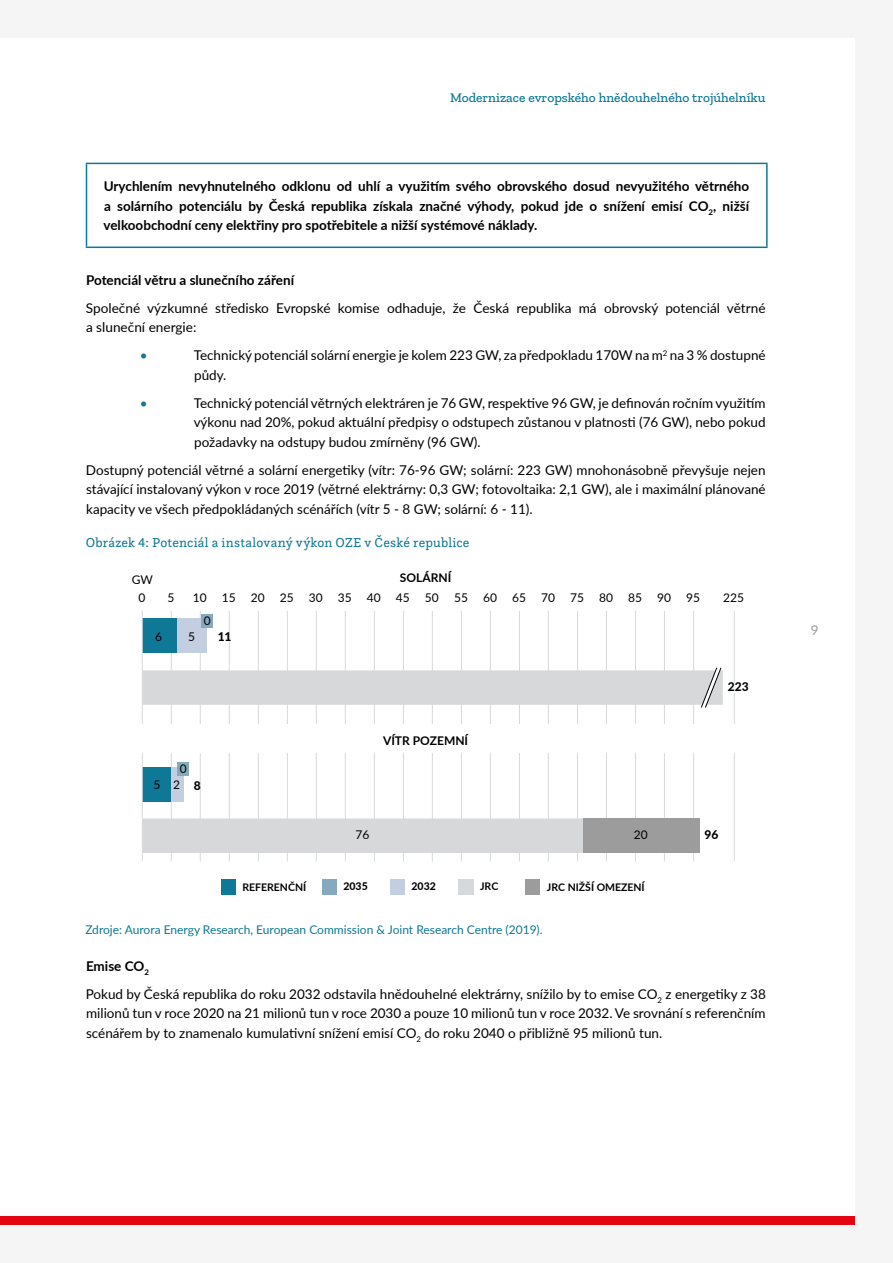
<style>
.page{position:relative;width:893px;height:1263px;background:#f5f5f5}
.page>*{position:absolute;margin:0;border:0;box-sizing:border-box;transform-origin:0 0}
.Normal_wrd_8{font:13.5px/19.5px "Lato";color:#000;text-align:justify}
.List_Paragraph_wrd_4{font:13.5px/19.5px "Lato";color:#000}
.Normal_wrd_8-2{font:700 13.5px/19.5px "Lato";color:#000;text-align:justify}
.tytuł_rysunek{font:13.5px "Questa Slab";letter-spacing:.015em;color:#0e7896}
.t1{font:500 13.5px "Zilla Slab";color:#0e7896}
.List_Paragraph_wrd_4-2{font:13.5px "Lato";color:#0e7896}
.t2{font:13.5px "Lato";color:#9c9c9c}
.Normal_wrd_8-3{font:12px "Lato";color:#0e7896}
.t3{font:12px "Lato";color:#000}
.t4{font:700 12px "Lato";color:#000}
.t5{font:800 12px "Lato";color:#000}
.t6{font:700 10.5px "Lato";color:#000}
.t7{font:800 10.5px "Lato";color:#000}
</style>
<div class="page">
<div style="left:0;top:38px;width:855px;height:1187px;background:#fff"></div>
<div style="left:0;top:1216px;width:855px;height:8px;background:#e30612"></div>
<hr style="left:86px;top:163px;width:682px;height:1px;background:#0e7896">
<hr style="left:86px;top:164px;width:1px;height:83px;background:#0e7896">
<hr style="left:766px;top:164px;width:2px;height:83px;background:#0e7896">
<hr style="left:86px;top:247px;width:682px;height:1px;background:#0e7896">
<hr style="left:200px;top:610px;width:1px;height:251px;background:#d8d9d9">
<hr style="left:316px;top:610px;width:1px;height:251px;background:#d8d9d9">
<hr style="left:577px;top:610px;width:1px;height:251px;background:#d8d9d9">
<hr style="left:693px;top:610px;width:1px;height:251px;background:#d8d9d9">
<hr style="left:734px;top:610px;width:1px;height:251px;background:#d8d9d9">
<hr style="left:345px;top:610px;width:1px;height:251px;background:#d8d9d9">
<hr style="left:229px;top:610px;width:1px;height:251px;background:#d8d9d9">
<hr style="left:258px;top:610px;width:1px;height:251px;background:#d8d9d9">
<hr style="left:606px;top:610px;width:1px;height:251px;background:#d8d9d9">
<hr style="left:374px;top:610px;width:1px;height:251px;background:#d8d9d9">
<hr style="left:403px;top:610px;width:1px;height:251px;background:#d8d9d9">
<hr style="left:519px;top:610px;width:1px;height:251px;background:#d8d9d9">
<hr style="left:548px;top:610px;width:1px;height:251px;background:#d8d9d9">
<hr style="left:171px;top:610px;width:1px;height:251px;background:#d8d9d9">
<hr style="left:287px;top:610px;width:1px;height:251px;background:#d8d9d9">
<hr style="left:432px;top:610px;width:1px;height:251px;background:#d8d9d9">
<hr style="left:461px;top:610px;width:1px;height:251px;background:#d8d9d9">
<hr style="left:664px;top:610px;width:1px;height:251px;background:#d8d9d9">
<hr style="left:490px;top:610px;width:1px;height:251px;background:#d8d9d9">
<hr style="left:635px;top:610px;width:1px;height:251px;background:#d8d9d9">
<div style="left:142px;top:618px;width:35px;height:35px;background:#0e7896"></div>
<svg style="left:143px;top:670px;width:580px;height:183px"></svg>
<div style="left:583px;top:818px;width:116px;height:35px;background:#9c9c9c"></div>
<hr style="left:142px;top:610px;width:592px;height:1px;background:#fff">
<hr style="left:142px;top:610px;width:1px;height:251px;background:#d8d9d9">
<div style="left:177px;top:619px;width:29px;height:34px;background:#c3cfe1"></div>
<svg style="left:701px;top:667px;width:21px;height:41px"></svg>
<div style="left:724px;top:683px;width:27px;height:9px;background:#fff"></div>
<div style="left:201px;top:614px;width:12px;height:14px;background:#87a9bd"></div>
<div style="left:110px;top:724px;width:637px;height:29px;background:#fff"></div>
<div style="left:221px;top:880px;width:15px;height:15px;background:#0e7896"></div>
<div style="left:458px;top:880px;width:15px;height:15px;background:#d7d8da"></div>
<div style="left:525px;top:880px;width:15px;height:15px;background:#9c9c9c"></div>
<div style="left:322px;top:880px;width:15px;height:15px;background:#87a9bd"></div>
<div style="left:390px;top:880px;width:15px;height:15px;background:#c3cfe1"></div>
<p class="t1" style="left:450px;top:90px;width:317px">Modernizace evropského hnědouhelného trojúhelníku</p>
<p class="Normal_wrd_8-2" style="left:104px;top:176px;width:647px">Urychlením nevyhnutelného odklonu od uhlí a využitím svého obrovského dosud nevyužitého větrného a solárního potenciálu by Česká republika získala značné výhody, pokud jde o snížení emisí CO<sub>2</sub>, nižší velkoobchodní ceny elektřiny pro spotřebitele a nižší systémové náklady.</p>
<p class="Normal_wrd_8-2" style="left:86px;top:269px;width:210px">Potenciál větru a slunečního záření</p>
<p class="Normal_wrd_8" style="left:86px;top:297px;width:681px">Společné výzkumné středisko Evropské komise odhaduje, že Česká republika má obrovský potenciál větrné a sluneční energie:</p>
<p class="List_Paragraph_wrd_4-2" style="left:140px;top:345px;width:9px">•</p>
<p class="List_Paragraph_wrd_4" style="left:194px;top:345px;width:573px">Technický potenciál solární energie je kolem 223 GW, za předpokladu 170W na m<sup>2</sup> na 3 % dostupné půdy.</p>
<p class="List_Paragraph_wrd_4-2" style="left:140px;top:393px;width:9px">•</p>
<p class="List_Paragraph_wrd_4" style="left:194px;top:392px;width:573px;text-align:justify">Technický potenciál větrných elektráren je 76 GW, respektive 96 GW, je definován ročním využitím výkonu nad 20%, pokud aktuální předpisy o odstupech zůstanou v platnosti (76 GW), nebo pokud požadavky na odstupy budou zmírněny (96 GW).</p>
<p class="Normal_wrd_8" style="left:86px;top:459px;width:681px">Dostupný potenciál větrné a solární energetiky (vítr: 76-96 GW; solární: 223 GW) mnohonásobně převyšuje nejen stávající instalovaný výkon v roce 2019 (větrné elektrárny: 0,3 GW; fotovoltaika: 2,1 GW), ale i maximální plánované kapacity ve všech předpokládaných scénářích (vítr 5 - 8 GW; solární: 6 - 11).</p>
<p class="tytuł_rysunek" style="left:86px;top:534px;width:385px">Obrázek 4: Potenciál a instalovaný výkon OZE v České republice</p>
<p class="t3" style="left:132px;top:571px;width:23px">GW</p>
<p class="t4" style="left:400px;top:569px;width:53px">SOLÁRNÍ</p>
<p class="t3" style="left:139px;top:589px;width:8px">0</p>
<p class="t3" style="left:168px;top:589px;width:8px">5</p>
<p class="t3" style="left:193px;top:589px;width:15px">10</p>
<p class="t3" style="left:222px;top:589px;width:15px">15</p>
<p class="t3" style="left:251px;top:589px;width:15px">20</p>
<p class="t3" style="left:280px;top:589px;width:15px">25</p>
<p class="t3" style="left:309px;top:589px;width:15px">30</p>
<p class="t3" style="left:338px;top:589px;width:15px">35</p>
<p class="t3" style="left:367px;top:589px;width:15px">40</p>
<p class="t3" style="left:396px;top:589px;width:15px">45</p>
<p class="t3" style="left:425px;top:589px;width:15px">50</p>
<p class="t3" style="left:454px;top:589px;width:15px">55</p>
<p class="t3" style="left:483px;top:589px;width:15px">60</p>
<p class="t3" style="left:512px;top:589px;width:15px">65</p>
<p class="t3" style="left:541px;top:589px;width:15px">70</p>
<p class="t3" style="left:570px;top:589px;width:15px">75</p>
<p class="t3" style="left:599px;top:589px;width:15px">80</p>
<p class="t3" style="left:628px;top:589px;width:15px">85</p>
<p class="t3" style="left:657px;top:589px;width:15px">90</p>
<p class="t3" style="left:686px;top:589px;width:15px">95</p>
<p class="t3" style="left:723px;top:589px;width:22px">225</p>
<p class="t3" style="left:155px;top:628px;width:8px">6</p>
<p class="t3" style="left:188px;top:628px;width:8px">5</p>
<p class="t3" style="left:204px;top:612px;width:8px">0</p>
<p class="t5" style="left:218px;top:627px;width:15px">11</p>
<p class="t3" style="left:153px;top:776px;width:8px">5</p>
<p class="t3" style="left:180px;top:760px;width:8px">0</p>
<p class="t3" style="left:173px;top:776px;width:8px">2</p>
<p class="t5" style="left:194px;top:776px;width:8px">8</p>
<p class="t4" style="left:383px;top:732px;width:87px">VÍTR POZEMNÍ</p>
<p class="t3" style="left:355px;top:826px;width:15px">76</p>
<p class="t3" style="left:634px;top:826px;width:15px">20</p>
<p class="t5" style="left:728px;top:677px;width:22px">223</p>
<p class="t5" style="left:705px;top:825px;width:15px">96</p>
<p class="t6" style="left:242px;top:879px;width:65px">REFERENČNÍ</p>
<p class="t7" style="left:343px;top:879px;width:26px">2035</p>
<p class="t7" style="left:412px;top:879px;width:26px">2032</p>
<p class="t6" style="left:480px;top:879px;width:20px">JRC</p>
<p class="t6" style="left:547px;top:879px;width:99px">JRC NIŽŠÍ OMEZENÍ</p>
<p class="Normal_wrd_8-3" style="left:85px;top:921px;width:459px">Zdroje: Aurora Energy Research, European Commission &amp; Joint Research Centre (2019).</p>
<p class="Normal_wrd_8-2" style="left:86px;top:956px;width:64px">Emise CO<sub>2</sub></p>
<p class="Normal_wrd_8" style="left:86px;top:984px;width:681px">Pokud by Česká republika do roku 2032 odstavila hnědouhelné elektrárny, snížilo by to emise CO<sub>2</sub> z energetiky z 38 milionů tun v roce 2020 na 21 milionů tun v roce 2030 a pouze 10 milionů tun v roce 2032. Ve srovnání s referenčním scénářem by to znamenalo kumulativní snížení emisí CO<sub>2</sub> do roku 2040 o přibližně 95 milionů tun.</p>
<p class="t2" style="left:811px;top:620px;width:9px">9</p>
</div>
